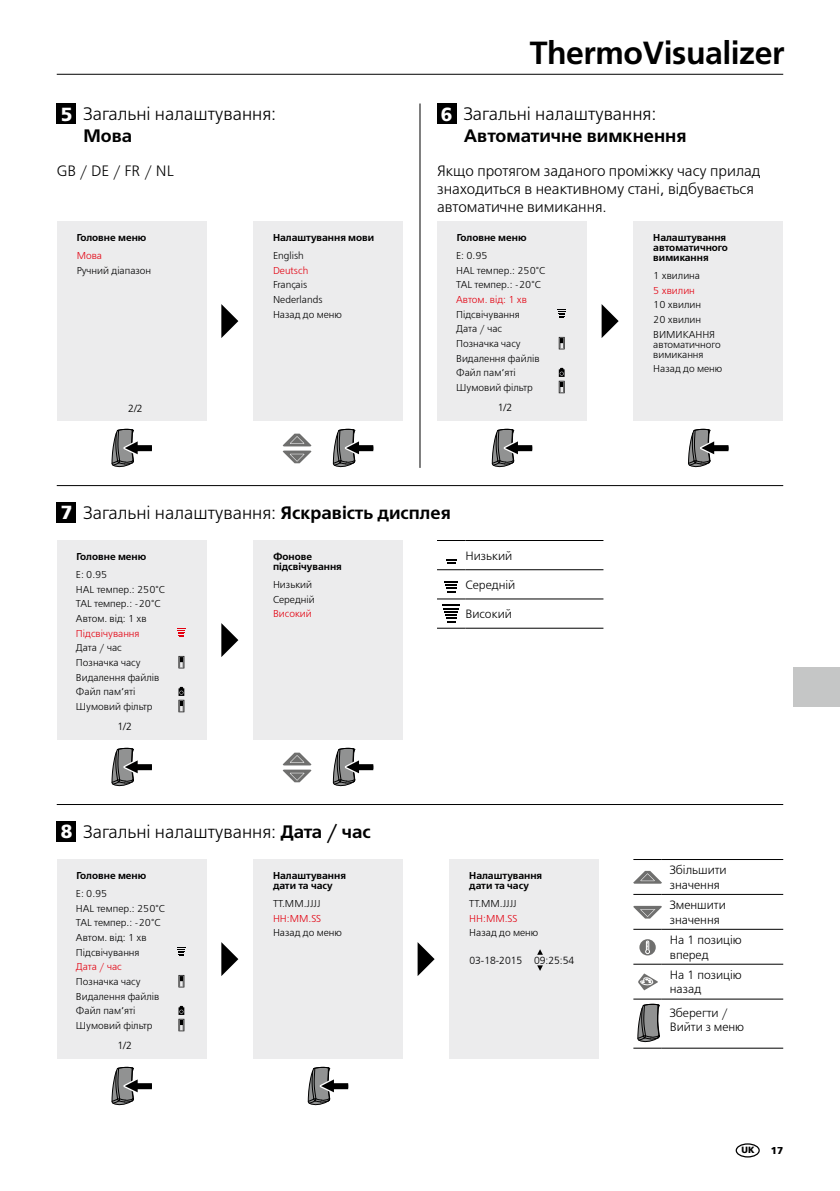
<style>
.page{position:relative;width:840px;height:1191px;background:#fff}
.page>*{position:absolute;margin:0;border:0;box-sizing:border-box;transform-origin:0 0}
.t1{font:700 32px "Frutiger LT Com";letter-spacing:-.015em;color:#000}
.t2{font:900 19px "Frutiger LT Com";color:#fff}
.t3{font:300 18px "Free Set";color:#000}
.t4{font:600 18px "Free Set";color:#000}
.t5{font:300 15px/18px "Free Set";color:#000}
.t6{font:300 12px/14.4px "Free Set";color:#000}
.t7{font:300 10.4px "Frutiger LT Com";color:#000}
.t8{font:300 10px/14.6px "Free Set";color:#000}
.t9{font:600 10px/10px "Free Set";color:#000}
.t10{font:300 10px "Free Set";color:#e3000f}
.t11{font:900 10px "Frutiger LT Com";color:#000}
.t12{font:900 9px "Frutiger LT Com";color:#000}
.s1{font-weight:600}
</style>
<div class="page">
<hr style="left:57px;top:74px;width:725px;height:1px;background:#000">
<div style="left:735px;top:1143px;width:24px;height:14px;border:1px solid #000;border-radius:50%"></div>
<div style="left:57px;top:103px;width:19px;height:21px;background:#000"></div>
<div style="left:57px;top:221px;width:149px;height:200px;background:#ececed"></div>
<div style="left:437px;top:221px;width:149px;height:200px;background:#ececed"></div>
<div style="left:253px;top:221px;width:150px;height:200px;background:#ececed"></div>
<div style="left:253px;top:540px;width:150px;height:200px;background:#ececed"></div>
<hr style="left:57px;top:485px;width:725px;height:1px;background:#000">
<hr style="left:57px;top:804px;width:725px;height:1px;background:#000">
<svg style="left:221px;top:304px;width:17px;height:34px"></svg>
<svg style="left:601px;top:304px;width:17px;height:34px"></svg>
<svg style="left:221px;top:623px;width:17px;height:34px"></svg>
<hr style="left:419px;top:103px;width:1px;height:365px;background:#000">
<div style="left:437px;top:103px;width:19px;height:21px;background:#000"></div>
<div style="left:57px;top:502px;width:19px;height:20px;background:#000"></div>
<div style="left:57px;top:540px;width:149px;height:200px;background:#ececed"></div>
<svg style="left:112px;top:747px;width:40px;height:39px"></svg>
<svg style="left:112px;top:428px;width:40px;height:39px"></svg>
<svg style="left:492px;top:428px;width:40px;height:39px"></svg>
<svg style="left:688px;top:428px;width:40px;height:39px"></svg>
<svg style="left:333px;top:747px;width:40px;height:39px"></svg>
<svg style="left:282px;top:752px;width:29px;height:30px"></svg>
<svg style="left:333px;top:428px;width:40px;height:39px"></svg>
<svg style="left:282px;top:433px;width:29px;height:30px"></svg>
<div style="left:633px;top:221px;width:149px;height:200px;background:#ececed"></div>
<svg style="left:221px;top:942px;width:17px;height:34px"></svg>
<svg style="left:417px;top:942px;width:17px;height:34px"></svg>
<div style="left:57px;top:821px;width:19px;height:20px;background:#000"></div>
<div style="left:57px;top:859px;width:149px;height:200px;background:#ececed"></div>
<svg style="left:112px;top:1066px;width:40px;height:39px"></svg>
<svg style="left:308px;top:1066px;width:40px;height:39px"></svg>
<div style="left:253px;top:859px;width:150px;height:200px;background:#ececed"></div>
<div style="left:449px;top:859px;width:150px;height:200px;background:#ececed"></div>
<svg style="left:537px;top:949px;width:5px;height:5px"></svg>
<svg style="left:537px;top:965px;width:5px;height:6px"></svg>
<div style="left:793px;top:667px;width:46px;height:39px;background:#c5c6c6"></div>
<svg style="left:177px;top:628px;width:8px;height:9px"></svg>
<svg style="left:178px;top:656px;width:6px;height:12px"></svg>
<svg style="left:179px;top:657px;width:4px;height:10px"></svg>
<svg style="left:178px;top:687px;width:6px;height:24px"></svg>
<svg style="left:557px;top:309px;width:8px;height:9px"></svg>
<svg style="left:558px;top:337px;width:6px;height:12px"></svg>
<svg style="left:559px;top:338px;width:4px;height:10px"></svg>
<svg style="left:558px;top:368px;width:6px;height:24px"></svg>
<svg style="left:177px;top:947px;width:8px;height:9px"></svg>
<svg style="left:178px;top:975px;width:6px;height:12px"></svg>
<svg style="left:179px;top:976px;width:4px;height:10px"></svg>
<svg style="left:178px;top:1006px;width:6px;height:24px"></svg>
<svg style="left:437px;top:540px;width:28px;height:1px"></svg>
<hr style="left:465px;top:540px;width:138px;height:1px;background:#000">
<hr style="left:465px;top:569px;width:138px;height:1px;background:#000">
<hr style="left:465px;top:598px;width:138px;height:1px;background:#000">
<svg style="left:437px;top:628px;width:28px;height:1px"></svg>
<hr style="left:465px;top:628px;width:138px;height:1px;background:#000">
<svg style="left:437px;top:559px;width:28px;height:11px"></svg>
<svg style="left:444px;top:581px;width:14px;height:11px"></svg>
<svg style="left:437px;top:598px;width:28px;height:24px"></svg>
<svg style="left:633px;top:859px;width:28px;height:1px"></svg>
<hr style="left:661px;top:859px;width:121px;height:1px;background:#000">
<svg style="left:633px;top:894px;width:28px;height:1px"></svg>
<hr style="left:661px;top:894px;width:121px;height:1px;background:#000">
<svg style="left:633px;top:929px;width:28px;height:1px"></svg>
<hr style="left:661px;top:929px;width:121px;height:1px;background:#000">
<svg style="left:633px;top:964px;width:28px;height:1px"></svg>
<hr style="left:661px;top:964px;width:121px;height:1px;background:#000">
<hr style="left:661px;top:998px;width:121px;height:1px;background:#000">
<svg style="left:633px;top:998px;width:28px;height:50px"></svg>
<hr style="left:661px;top:1047px;width:121px;height:1px;background:#000">
<svg style="left:633px;top:871px;width:28px;height:12px"></svg>
<svg style="left:633px;top:906px;width:28px;height:12px"></svg>
<svg style="left:639px;top:939px;width:16px;height:16px"></svg>
<svg style="left:644px;top:940px;width:5px;height:14px"></svg>
<svg style="left:638px;top:973px;width:19px;height:17px"></svg>
<h1 class="t1" style="left:529px;top:34px;width:256px">ThermoVisualizer</h1>
<h3 class="t3" style="left:83px;top:103px;width:194px">Загальні налаштування:</h3>
<h3 class="t4" style="left:83px;top:125px;width:50px">Мова</h3>
<h3 class="t3" style="left:463px;top:103px;width:194px">Загальні налаштування:</h3>
<h3 class="t4" style="left:463px;top:125px;width:224px">Автоматичне вимкнення</h3>
<h3 class="t5" style="left:437px;top:162px;width:325px">Якщо протягом заданого проміжку часу прилад знаходиться в неактивному стані, відбувається автоматичне вимикання.</h3>
<h2 class="t2" style="left:61px;top:103px;width:13px">5</h2>
<h2 class="t2" style="left:440px;top:103px;width:13px">6</h2>
<h3 class="t5" style="left:57px;top:162px;width:118px">GB / DE / FR / NL</h3>
<p class="t9" style="left:77px;top:233px;width:71px">Головне меню</p>
<p class="t10" style="left:77px;top:250px;width:27px">Мова</p>
<p class="t8" style="left:77px;top:263px;width:76px">Ручний діапазон</p>
<p class="t7" style="left:128px;top:402px;width:16px">2/2</p>
<p class="t9" style="left:273px;top:233px;width:103px">Налаштування мови</p>
<p class="t8" style="left:273px;top:248px;width:32px">English</p>
<p class="t10" style="left:273px;top:264px;width:37px">Deutsch</p>
<p class="t8" style="left:273px;top:278px;width:70px">Français<br>Nederlands<br>Назад до меню</p>
<p class="t9" style="left:456px;top:233px;width:71px">Головне меню</p>
<p class="t8" style="left:456px;top:248px;width:91px">E: 0.95<br>HAL темпер.: 250°C<br>TAL темпер.: -20°C</p>
<p class="t10" style="left:456px;top:294px;width:72px">Автом. від: 1 хв</p>
<p class="t8" style="left:456px;top:307px;width:85px">Підсвічування<br>Дата / час<br>Позначка часу<br>Видалення файлів<br>Файл пам‘яті<br>Шумовий фільтр</p>
<p class="t7" style="left:497px;top:401px;width:16px">1/2</p>
<h3 class="t3" style="left:83px;top:502px;width:368px">Загальні налаштування: <span class="s1">Яскравість дисплея</span></h3>
<p class="t9" style="left:77px;top:552px;width:71px">Головне меню</p>
<p class="t8" style="left:76px;top:567px;width:91px">E: 0.95<br>HAL темпер.: 250°C<br>TAL темпер.: -20°C<br>Автом. від: 1 хв</p>
<p class="t10" style="left:76px;top:627px;width:65px">Підсвічування</p>
<p class="t8" style="left:76px;top:641px;width:85px">Дата / час<br>Позначка часу<br>Видалення файлів<br>Файл пам‘яті<br>Шумовий фільтр</p>
<p class="t7" style="left:117px;top:720px;width:16px">1/2</p>
<h2 class="t2" style="left:61px;top:501px;width:13px">7</h2>
<p class="t9" style="left:273px;top:552px;width:70px">Фонове підсвічування</p>
<p class="t8" style="left:273px;top:577px;width:43px">Низький<br>Середній</p>
<p class="t10" style="left:273px;top:608px;width:40px">Високий</p>
<p class="t6" style="left:465px;top:548px;width:48px">Низький</p>
<p class="t6" style="left:465px;top:578px;width:51px">Середній</p>
<p class="t6" style="left:465px;top:607px;width:48px">Високий</p>
<h3 class="t3" style="left:83px;top:821px;width:289px">Загальні налаштування: <span class="s1">Дата / час</span></h3>
<p class="t9" style="left:273px;top:870px;width:74px">Налаштування дати та часу</p>
<p class="t8" style="left:273px;top:896px;width:49px">TT.MM.JJJJ</p>
<p class="t10" style="left:273px;top:912px;width:50px">HH:MM.SS</p>
<p class="t8" style="left:273px;top:925px;width:70px">Назад до меню</p>
<h2 class="t2" style="left:61px;top:820px;width:13px">8</h2>
<p class="t9" style="left:77px;top:870px;width:71px">Головне меню</p>
<p class="t8" style="left:76px;top:886px;width:91px">E: 0.95<br>HAL темпер.: 250°C<br>TAL темпер.: -20°C<br>Автом. від: 1 хв<br>Підсвічування</p>
<p class="t10" style="left:76px;top:961px;width:47px">Дата / час</p>
<p class="t8" style="left:76px;top:974px;width:85px">Позначка часу<br>Видалення файлів<br>Файл пам‘яті<br>Шумовий фільтр</p>
<p class="t7" style="left:117px;top:1039px;width:16px">1/2</p>
<p class="t9" style="left:469px;top:870px;width:74px">Налаштування дати та часу</p>
<p class="t8" style="left:469px;top:896px;width:49px">TT.MM.JJJJ</p>
<p class="t10" style="left:469px;top:912px;width:50px">HH:MM.SS</p>
<p class="t8" style="left:469px;top:925px;width:70px">Назад до меню</p>
<p class="t7" style="left:469px;top:954px;width:106px">03-18-2015 09:25:54</p>
<p class="t9" style="left:653px;top:233px;width:76px">Налаштування автоматичного вимикання</p>
<p class="t8" style="left:653px;top:268px;width:48px">1 хвилина</p>
<p class="t10" style="left:653px;top:284px;width:43px">5 хвилин</p>
<p class="t8" style="left:653px;top:298px;width:63px">10 хвилин<br>20 хвилин<br>ВИМИКАННЯ</p>
<p class="t8" style="left:653px;top:339px;width:69px;line-height:10px">автоматичного вимикання</p>
<p class="t8" style="left:653px;top:362px;width:70px">Назад до меню</p>
<p class="t6" style="left:669px;top:863px;width:58px">Збільшити значення</p>
<p class="t6" style="left:669px;top:898px;width:58px">Зменшити значення</p>
<p class="t6" style="left:669px;top:933px;width:73px">На 1 позицію вперед</p>
<p class="t6" style="left:669px;top:968px;width:73px">На 1 позицію назад</p>
<p class="t6" style="left:669px;top:1005px;width:76px">Зберегти /<br>Вийти з меню</p>
<p class="t12" style="left:741px;top:1144px;width:15px">UK</p>
<p class="t11" style="left:770px;top:1144px;width:14px">17</p>
</div>
